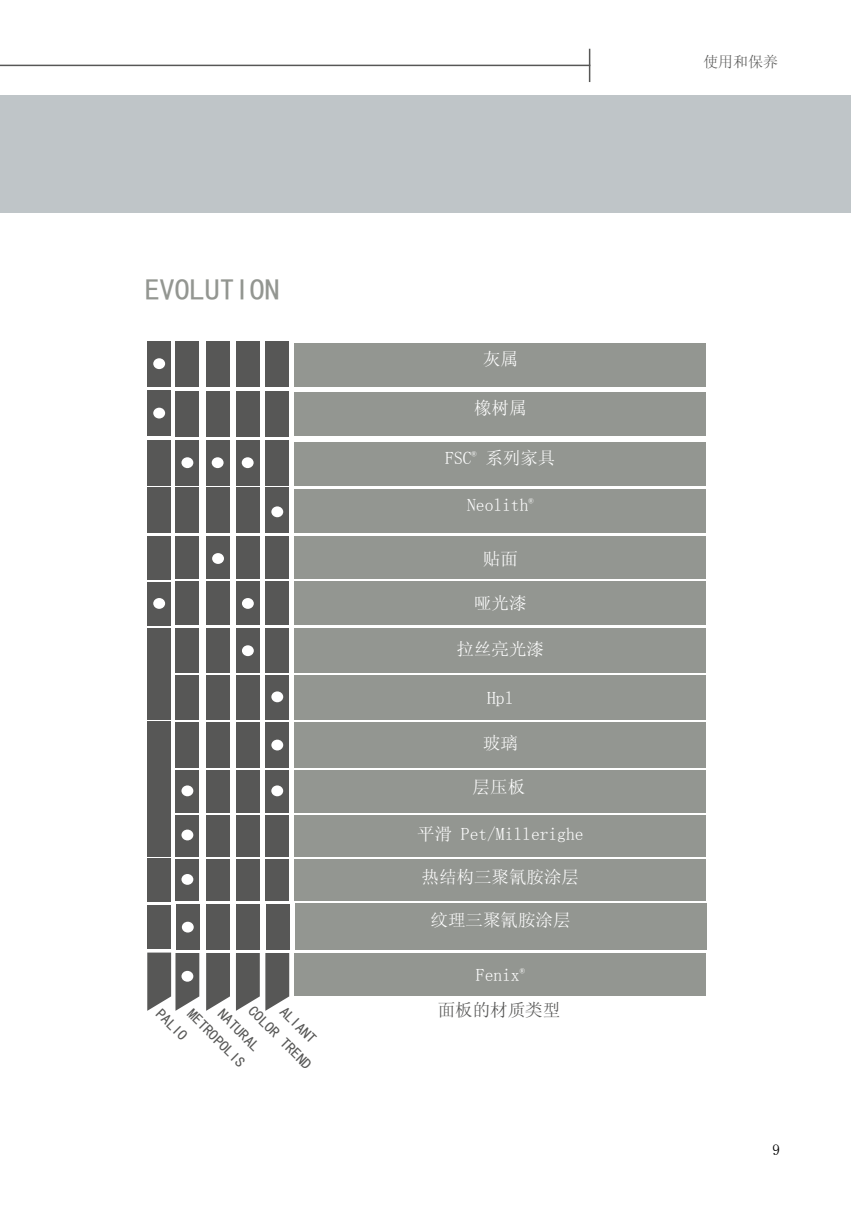
<style>
.page{position:relative;width:851px;height:1205px;background:#fff}
.page>*{position:absolute;margin:0;border:0;box-sizing:border-box;transform-origin:0 0}
.t1{font:30px "Sim Hei";color:#939691}
.t2{font:17.5px "Sim Sun";color:#fff}
.t3{font:17.5px/35.5px "Sim Sun";color:#575756;text-align:center}
.t4{font:15px "Sim Hei";color:#575756}
.t5{font:15px "Sim Sun";color:#575756}
.t6{font:15px "Sim Sun";color:#000}
.s1{color:#fff}
</style>
<div class="page">
<hr style="left:588px;top:49px;width:2px;height:33px;background:#575756">
<hr style="left:0;top:65px;width:590px;height:1px;background:#575756">
<div style="left:0;top:95px;width:850px;height:118px;background:#bfc5c8"></div>
<svg style="left:236px;top:953px;width:53px;height:58px"></svg>
<svg style="left:206px;top:953px;width:24px;height:58px"></svg>
<div style="left:295px;top:952px;width:411px;height:44px;background:#939691"></div>
<hr style="left:145px;top:951px;width:561px;height:2px;background:#fff">
<div style="left:295px;top:580px;width:411px;height:45px;background:#939691"></div>
<div style="left:265px;top:721px;width:24px;height:47px;background:#575756"></div>
<div style="left:236px;top:721px;width:24px;height:47px;background:#575756"></div>
<div style="left:206px;top:721px;width:24px;height:47px;background:#575756"></div>
<div style="left:175px;top:721px;width:24px;height:47px;background:#575756"></div>
<div style="left:265px;top:769px;width:24px;height:44px;background:#575756"></div>
<div style="left:236px;top:769px;width:24px;height:44px;background:#575756"></div>
<div style="left:206px;top:769px;width:24px;height:44px;background:#575756"></div>
<div style="left:175px;top:769px;width:24px;height:44px;background:#575756"></div>
<div style="left:265px;top:813px;width:24px;height:44px;background:#575756"></div>
<div style="left:236px;top:813px;width:24px;height:44px;background:#575756"></div>
<div style="left:206px;top:813px;width:24px;height:44px;background:#575756"></div>
<div style="left:175px;top:813px;width:24px;height:44px;background:#575756"></div>
<div style="left:265px;top:858px;width:24px;height:43px;background:#575756"></div>
<div style="left:236px;top:858px;width:24px;height:43px;background:#575756"></div>
<div style="left:206px;top:858px;width:24px;height:43px;background:#575756"></div>
<div style="left:175px;top:858px;width:24px;height:43px;background:#575756"></div>
<div style="left:265px;top:536px;width:24px;height:45px;background:#575756"></div>
<div style="left:265px;top:487px;width:24px;height:45px;background:#575756"></div>
<div style="left:265px;top:440px;width:24px;height:45px;background:#575756"></div>
<div style="left:265px;top:581px;width:24px;height:45px;background:#575756"></div>
<div style="left:265px;top:628px;width:24px;height:45px;background:#575756"></div>
<div style="left:265px;top:674px;width:24px;height:45px;background:#575756"></div>
<div style="left:236px;top:536px;width:24px;height:45px;background:#575756"></div>
<div style="left:236px;top:487px;width:24px;height:45px;background:#575756"></div>
<div style="left:236px;top:440px;width:24px;height:45px;background:#575756"></div>
<div style="left:236px;top:581px;width:24px;height:45px;background:#575756"></div>
<div style="left:236px;top:628px;width:24px;height:45px;background:#575756"></div>
<div style="left:236px;top:674px;width:24px;height:45px;background:#575756"></div>
<div style="left:206px;top:536px;width:24px;height:45px;background:#575756"></div>
<div style="left:206px;top:487px;width:24px;height:45px;background:#575756"></div>
<div style="left:206px;top:440px;width:24px;height:45px;background:#575756"></div>
<div style="left:206px;top:581px;width:24px;height:45px;background:#575756"></div>
<div style="left:206px;top:628px;width:24px;height:45px;background:#575756"></div>
<div style="left:206px;top:674px;width:24px;height:45px;background:#575756"></div>
<div style="left:212px;top:553px;width:12px;height:11px;background:#fff;border-radius:50%"></div>
<div style="left:181px;top:829px;width:12px;height:11px;background:#fff;border-radius:50%"></div>
<div style="left:242px;top:598px;width:12px;height:11px;background:#fff;border-radius:50%"></div>
<div style="left:242px;top:645px;width:12px;height:11px;background:#fff;border-radius:50%"></div>
<div style="left:271px;top:506px;width:12px;height:11px;background:#fff;border-radius:50%"></div>
<div style="left:271px;top:691px;width:12px;height:11px;background:#fff;border-radius:50%"></div>
<div style="left:271px;top:739px;width:12px;height:11px;background:#fff;border-radius:50%"></div>
<div style="left:175px;top:536px;width:24px;height:45px;background:#575756"></div>
<div style="left:175px;top:487px;width:24px;height:45px;background:#575756"></div>
<div style="left:175px;top:440px;width:24px;height:45px;background:#575756"></div>
<div style="left:175px;top:581px;width:24px;height:45px;background:#575756"></div>
<div style="left:175px;top:628px;width:24px;height:45px;background:#575756"></div>
<div style="left:175px;top:674px;width:24px;height:45px;background:#575756"></div>
<div style="left:295px;top:536px;width:411px;height:43px;background:#939691"></div>
<div style="left:295px;top:489px;width:411px;height:43px;background:#939691"></div>
<div style="left:295px;top:442px;width:411px;height:43px;background:#939691"></div>
<div style="left:295px;top:769px;width:411px;height:44px;background:#939691"></div>
<div style="left:295px;top:628px;width:411px;height:45px;background:#939691"></div>
<div style="left:295px;top:813px;width:411px;height:44px;background:#939691"></div>
<div style="left:265px;top:904px;width:24px;height:45px;background:#575756"></div>
<div style="left:236px;top:904px;width:24px;height:45px;background:#575756"></div>
<div style="left:206px;top:904px;width:24px;height:45px;background:#575756"></div>
<div style="left:176px;top:904px;width:23px;height:45px;background:#575756"></div>
<div style="left:295px;top:904px;width:411px;height:46px;background:#939691"></div>
<div style="left:182px;top:922px;width:12px;height:10px;background:#fff;border-radius:50%"></div>
<div style="left:295px;top:674px;width:411px;height:47px;background:#939691"></div>
<div style="left:295px;top:858px;width:411px;height:43px;background:#939691"></div>
<div style="left:295px;top:722px;width:411px;height:46px;background:#939691"></div>
<div style="left:181px;top:785px;width:12px;height:11px;background:#fff;border-radius:50%"></div>
<div style="left:271px;top:785px;width:12px;height:11px;background:#fff;border-radius:50%"></div>
<div style="left:181px;top:874px;width:12px;height:11px;background:#fff;border-radius:50%"></div>
<hr style="left:145px;top:579px;width:561px;height:2px;background:#fff">
<hr style="left:145px;top:625px;width:561px;height:2px;background:#fff">
<hr style="left:145px;top:720px;width:561px;height:1px;background:#fff">
<hr style="left:145px;top:813px;width:561px;height:1px;background:#fff">
<div style="left:181px;top:457px;width:12px;height:11px;background:#fff;border-radius:50%"></div>
<div style="left:212px;top:457px;width:11px;height:11px;background:#fff;border-radius:50%"></div>
<div style="left:242px;top:457px;width:11px;height:11px;background:#fff;border-radius:50%"></div>
<div style="left:265px;top:392px;width:24px;height:45px;background:#575756"></div>
<div style="left:265px;top:341px;width:24px;height:45px;background:#575756"></div>
<div style="left:236px;top:392px;width:24px;height:45px;background:#575756"></div>
<div style="left:236px;top:341px;width:24px;height:45px;background:#575756"></div>
<div style="left:206px;top:392px;width:24px;height:45px;background:#575756"></div>
<div style="left:206px;top:341px;width:24px;height:45px;background:#575756"></div>
<div style="left:175px;top:392px;width:24px;height:45px;background:#575756"></div>
<div style="left:175px;top:341px;width:24px;height:45px;background:#575756"></div>
<div style="left:295px;top:392px;width:411px;height:44px;background:#939691"></div>
<div style="left:295px;top:343px;width:411px;height:43px;background:#939691"></div>
<svg style="left:147px;top:952px;width:52px;height:59px"></svg>
<div style="left:147px;top:721px;width:24px;height:47px;background:#575756"></div>
<div style="left:147px;top:769px;width:24px;height:44px;background:#575756"></div>
<div style="left:147px;top:813px;width:24px;height:44px;background:#575756"></div>
<div style="left:147px;top:858px;width:24px;height:44px;background:#575756"></div>
<div style="left:147px;top:582px;width:24px;height:44px;background:#575756"></div>
<div style="left:147px;top:536px;width:24px;height:43px;background:#575756"></div>
<div style="left:147px;top:905px;width:24px;height:43px;background:#575756"></div>
<div style="left:147px;top:487px;width:24px;height:45px;background:#575756"></div>
<div style="left:147px;top:440px;width:24px;height:45px;background:#575756"></div>
<div style="left:147px;top:391px;width:24px;height:45px;background:#575756"></div>
<div style="left:147px;top:341px;width:24px;height:45px;background:#575756"></div>
<div style="left:147px;top:628px;width:24px;height:45px;background:#575756"></div>
<div style="left:147px;top:674px;width:24px;height:45px;background:#575756"></div>
<div style="left:153px;top:598px;width:12px;height:11px;background:#fff;border-radius:50%"></div>
<div style="left:153px;top:358px;width:12px;height:11px;background:#fff;border-radius:50%"></div>
<div style="left:153px;top:408px;width:12px;height:10px;background:#fff;border-radius:50%"></div>
<h1 class="t1" style="left:145px;top:274px;width:136px">EVOLUTION</h1>
<p class="t4" style="left:256px;top:1003px;width:84px;rotate:45deg">COLOR TREND</p>
<p class="t4" style="left:288px;top:1003px;width:46px;rotate:45deg">ALIANT</p>
<p class="t4" style="left:195px;top:1006px;width:76px;rotate:45deg">METROPOLIS</p>
<p class="t4" style="left:226px;top:1006px;width:54px;rotate:45deg">NATURAL</p>
<p class="t4" style="left:164px;top:1006px;width:39px;rotate:45deg">PALIO</p>
<p class="t2" style="left:483px;top:350px;width:36px">灰属</p>
<p class="t2" style="left:474px;top:399px;width:54px">橡树属</p>
<p class="t2" style="left:445px;top:449px;width:112px">FSC<sup>®</sup> 系列家具</p>
<p class="t2" style="left:467px;top:496px;width:68px">Neolith<sup>®</sup></p>
<p class="t2" style="left:483px;top:550px;width:36px">贴面</p>
<p class="t2" style="left:474px;top:594px;width:54px">哑光漆</p>
<p class="t2" style="left:456px;top:640px;width:89px">拉丝亮光漆</p>
<p class="t2" style="left:487px;top:688px;width:28px">Hpl</p>
<p class="t2" style="left:483px;top:733px;width:36px">玻璃</p>
<p class="t2" style="left:472px;top:778px;width:54px">层压板</p>
<p class="t2" style="left:417px;top:825px;width:168px">平滑 Pet/Millerighe</p>
<p class="t2" style="left:421px;top:868px;width:159px">热结构三聚氰胺涂层</p>
<p class="t2" style="left:430px;top:911px;width:141px">纹理三聚氰胺涂层</p>
<p class="t3" style="left:437px;top:956px;width:124px"><span class="s1">Fenix</span><sup>®<br></sup>面板的材质类型</p>
<p class="t5" style="left:703px;top:54px;width:76px">使用和保养</p>
<p class="t6" style="left:772px;top:1142px;width:9px">9</p>
</div>
